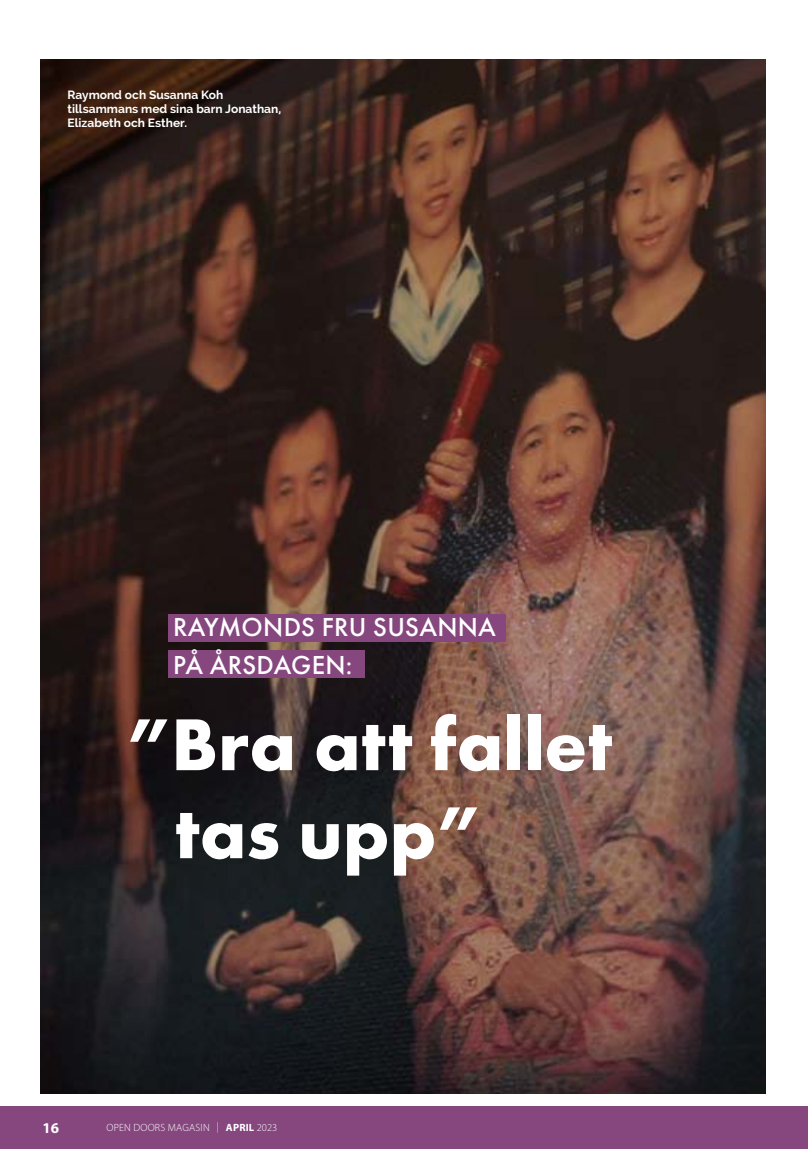
<style>
.page{position:relative;width:808px;height:1149px;background:#fff}
.page>*{position:absolute;margin:0;border:0;box-sizing:border-box;transform-origin:0 0}
.t1{font:700 76.05px/87.9px "Futura PT";color:#fff}
.t2{font:500 27px/37.5px "Futura PT";letter-spacing:.01em;color:#fff}
.t3{font:700 15px "Myriad Pro";color:#fff}
.t4{font:700 12px/14.2px "Raleway";color:#fff}
.t5{font:300 10.5px "Myriad Pro";letter-spacing:.02em;color:#fff}
.s1{font-weight:700}
</style>
<div class="page">
<img style="left:40px;top:60px;width:725px;height:1033px">
<div style="left:0;top:1106px;width:808px;height:42px;background:#85477e"></div>
<div style="left:168px;top:614px;width:338px;height:27px;background:#85477e"></div>
<div style="left:168px;top:650px;width:197px;height:27px;background:#85477e"></div>
<p class="t4" style="left:68px;top:87px;width:215px">Raymond och Susanna Koh tillsammans med sina barn Jonathan,<br>Elizabeth och Esther.</p>
<h2 class="t2" style="left:173px;top:608px;width:324px">RAYMONDS FRU SUSANNA<br>PÅ ÅRSDAGEN:</h2>
<h1 class="t1" style="left:175px;top:698px;width:439px;text-indent:-47px">”Bra att fallet tas upp”</h1>
<p class="t3" style="left:43px;top:1117px;width:18px">16</p>
<p class="t5" style="left:106px;top:1121px;width:172px">OPEN DOORS MAGASIN | <span class="s1">APRIL</span> 2023</p>
</div>
